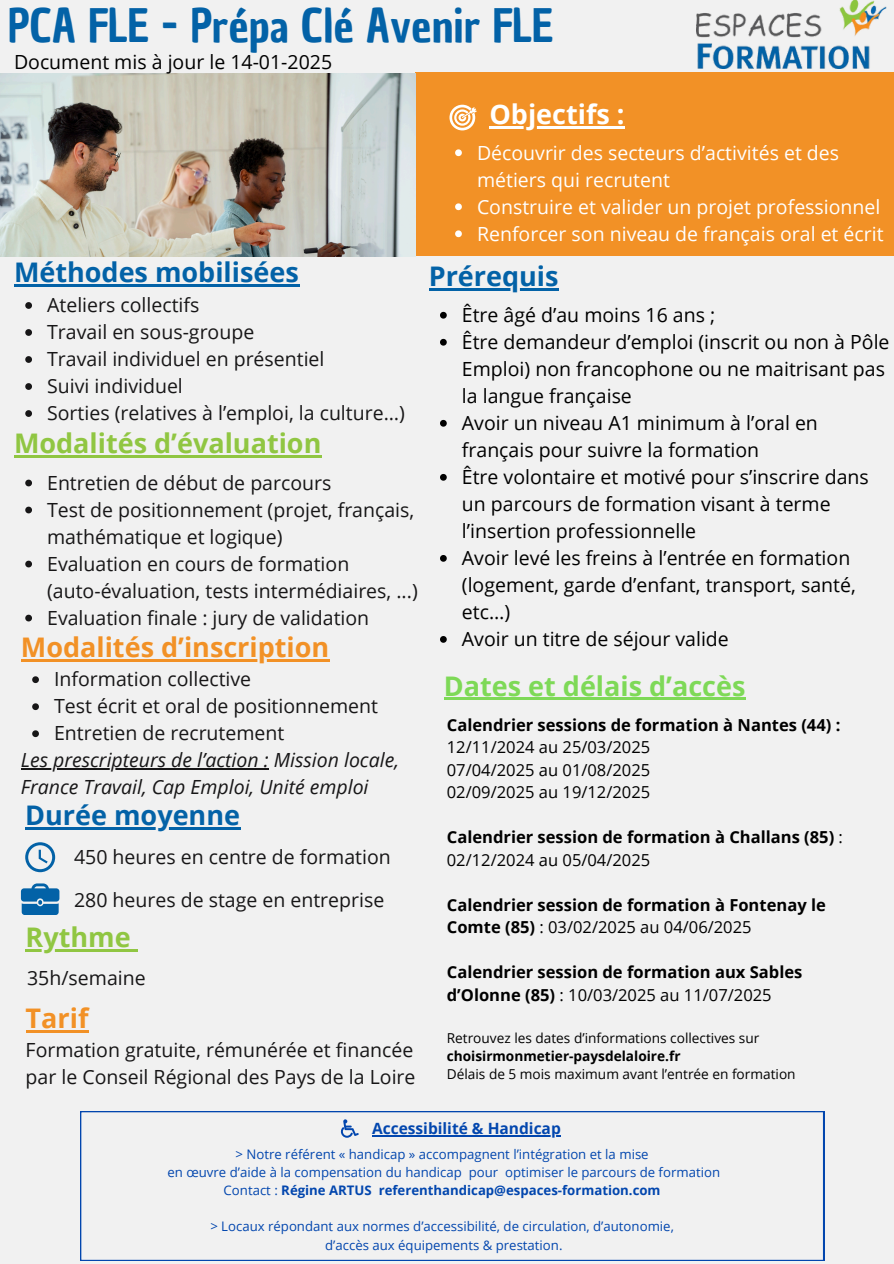
<style>
.page{position:relative;width:894px;height:1264px;background:#fff}
.page>*{position:absolute;margin:0;border:0;box-sizing:border-box;transform-origin:0 0}
.t1{font:45px "Chau Philomene One";color:#0362a7}
.t2{font:700 27px "Open Sans";color:#0362a7}
.t3{font:700 27px "Open Sans";color:#f29126}
.t4{font:700 27px "Open Sans";color:#90c642}
.t5{font:700 27px "Open Sans";color:#7ed957}
.t6{font:700 27px "Open Sans";color:#fff}
.t7{font:19.5px/27px "Open Sans";color:#171617}
.t8{font:19.5px/27px "Open Sans";color:#000}
.t9{font:19.5px/27px "Open Sans";color:#fff}
.t10{font:italic 19.5px/27px "Open Sans";color:#171617}
.t11{font:700 16.5px/22.5px "Open Sans";color:#000}
.t12{font:16.5px/22.5px "Open Sans";color:#000}
.t13{font:700 15.45px "Open Sans";color:#0246ae}
.t14{font:13.65px/18px "Open Sans";color:#000}
.t15{font:13.2px "Open Sans";color:#0246ae}
.t16{font:700 13.2px "Open Sans";color:#0246ae}
.s1{font-weight:700}
.s2{font-weight:400}
</style>
<div class="page">
<div style="left:0;top:0;width:893px;height:1263px;background:#f1f1f1"></div>
<img style="left:696px;top:0;width:190px;height:69px">
<div style="left:415px;top:73px;width:478px;height:183px;background:#f29126"></div>
<svg style="left:449px;top:105px;width:28px;height:25px"></svg>
<svg style="left:455px;top:149px;width:6px;height:7px"></svg>
<svg style="left:455px;top:203px;width:6px;height:7px"></svg>
<svg style="left:455px;top:230px;width:6px;height:7px"></svg>
<hr style="left:489px;top:126px;width:135px;height:3px;background:#fff">
<svg style="left:80px;top:1111px;width:743px;height:149px"></svg>
<hr style="left:372px;top:1135px;width:188px;height:1px;background:#0246ae">
<svg style="left:341px;top:1119px;width:18px;height:18px"></svg>
<img style="left:0;top:73px;width:415px;height:184px">
<svg style="left:25px;top:842px;width:30px;height:30px"></svg>
<svg style="left:21px;top:883px;width:38px;height:32px"></svg>
<hr style="left:25px;top:827px;width:215px;height:2px;background:#0362a7">
<svg style="left:32px;top:676px;width:7px;height:7px"></svg>
<svg style="left:32px;top:703px;width:7px;height:7px"></svg>
<svg style="left:32px;top:730px;width:7px;height:7px"></svg>
<hr style="left:21px;top:768px;width:248px;height:1px;background:#171617">
<hr style="left:21px;top:659px;width:308px;height:3px;background:#f29126">
<hr style="left:443px;top:697px;width:302px;height:3px;background:#7ed957">
<hr style="left:14px;top:455px;width:307px;height:2px;background:#90c642">
<svg style="left:25px;top:479px;width:7px;height:7px"></svg>
<svg style="left:25px;top:506px;width:7px;height:7px"></svg>
<svg style="left:25px;top:560px;width:7px;height:7px"></svg>
<svg style="left:25px;top:614px;width:7px;height:7px"></svg>
<hr style="left:14px;top:284px;width:285px;height:3px;background:#0362a7">
<svg style="left:25px;top:302px;width:7px;height:7px"></svg>
<svg style="left:25px;top:329px;width:7px;height:7px"></svg>
<svg style="left:25px;top:356px;width:7px;height:7px"></svg>
<svg style="left:25px;top:383px;width:7px;height:7px"></svg>
<svg style="left:25px;top:410px;width:7px;height:7px"></svg>
<hr style="left:26px;top:1030px;width:62px;height:2px;background:#f29126">
<hr style="left:26px;top:949px;width:105px;height:2px;background:#90c642">
<svg style="left:131px;top:949px;width:7px;height:2px"></svg>
<hr style="left:428px;top:288px;width:130px;height:2px;background:#0362a7">
<svg style="left:440px;top:312px;width:6px;height:6px"></svg>
<svg style="left:440px;top:339px;width:6px;height:6px"></svg>
<svg style="left:440px;top:420px;width:6px;height:6px"></svg>
<svg style="left:440px;top:474px;width:6px;height:6px"></svg>
<svg style="left:440px;top:555px;width:6px;height:6px"></svg>
<svg style="left:440px;top:636px;width:6px;height:6px"></svg>
<p class="t1" style="left:8px;top:-5px;width:547px">PCA FLE - Prépa Clé Avenir FLE</p>
<h2 class="t8" style="left:14px;top:48px;width:319px">Document mis à jour le 14-01-2025</h2>
<p class="t6" style="left:489px;top:95px;width:137px">Objectifs :</p>
<p class="t2" style="left:14px;top:253px;width:286px">Méthodes mobilisées</p>
<h3 class="t7" style="left:47px;top:291px;width:154px">Ateliers collectifs</h3>
<h2 class="t7" style="left:47px;top:318px;width:208px">Travail en sous-groupe</h2>
<h5 class="t7" style="left:47px;top:345px;width:279px">Travail individuel en présentiel</h5>
<h5 class="t7" style="left:47px;top:372px;width:137px">Suivi individuel</h5>
<h5 class="t7" style="left:47px;top:399px;width:359px">Sorties (relatives à l’emploi, la culture…)</h5>
<p class="t4" style="left:14px;top:424px;width:309px">Modalités d’évaluation</p>
<p class="t7" style="left:47px;top:468px;width:286px">Entretien de début de parcours</p>
<h2 class="t7" style="left:47px;top:495px;width:368px">Test de positionnement (projet, français, mathématique et logique)</h2>
<p class="t7" style="left:47px;top:549px;width:372px">Evaluation en cours de formation (auto-évaluation, tests intermédiaires, ...)</p>
<p class="t7" style="left:47px;top:603px;width:323px">Evaluation finale : jury de validation</p>
<p class="t3" style="left:21px;top:628px;width:310px">Modalités d’inscription</p>
<p class="t7" style="left:54px;top:665px;width:198px">Information collective</p>
<p class="t7" style="left:54px;top:692px;width:325px">Test écrit et oral de positionnement</p>
<h2 class="t7" style="left:54px;top:719px;width:232px">Entretien de recrutement</h2>
<p class="t10" style="left:21px;top:746px;width:379px">Les prescripteurs de l’action : Mission locale,<br>France Travail, Cap Emploi, Unité emploi</p>
<p class="t2" style="left:25px;top:795px;width:216px">Durée moyenne</p>
<p class="t7" style="left:74px;top:842px;width:318px">450 heures en centre de formation</p>
<p class="t7" style="left:74px;top:885px;width:311px">280 heures de stage en entreprise</p>
<p class="t4" style="left:26px;top:918px;width:107px">Rythme</p>
<h3 class="t7" style="left:27px;top:963px;width:120px">35h/semaine</h3>
<h5 class="t3" style="left:26px;top:999px;width:64px">Tarif</h5>
<p class="t7" style="left:26px;top:1035px;width:391px">Formation gratuite, rémunérée et financée par le Conseil Régional des Pays de la Loire</p>
<h1 class="t9" style="left:477px;top:138px;width:363px">Découvrir des secteurs d’activités et des métiers qui recrutent</h1>
<p class="t9" style="left:477px;top:192px;width:405px">Construire et valider un projet professionnel</p>
<h3 class="t9" style="left:477px;top:219px;width:408px">Renforcer son niveau de français oral et écrit</h3>
<p class="t2" style="left:428px;top:257px;width:131px">Prérequis</p>
<h3 class="t8" style="left:462px;top:301px;width:255px">Être âgé d’au moins 16 ans ;</h3>
<h2 class="t8" style="left:462px;top:328px;width:429px">Être demandeur d’emploi (inscrit ou non à Pôle<br>Emploi) non francophone ou ne maitrisant pas la langue française</h2>
<h3 class="t8" style="left:462px;top:409px;width:357px">Avoir un niveau A1 minimum à l’oral en français pour suivre la formation</h3>
<h2 class="t8" style="left:462px;top:463px;width:408px">Être volontaire et motivé pour s’inscrire dans un parcours de formation visant à terme l’insertion professionnelle</h2>
<h3 class="t8" style="left:462px;top:544px;width:395px">Avoir levé les freins à l’entrée en formation (logement, garde d’enfant, transport, santé, etc…)</h3>
<h4 class="t8" style="left:462px;top:625px;width:268px">Avoir un titre de séjour valide</h4>
<p class="t5" style="left:443px;top:666px;width:303px">Dates et délais d’accès</p>
<p class="t12" style="left:446px;top:713px;width:395px"><span class="s1">Calendrier sessions de formation à Nantes (44) :<br></span>12/11/2024 au 25/03/2025<br>07/04/2025 au 01/08/2025<br>02/09/2025 au 19/12/2025</p>
<p class="t11" style="left:446px;top:825px;width:397px">Calendrier session de formation à Challans (85) <span class="s2">:<br>02/12/2024 au 05/04/2025</span></p>
<p class="t11" style="left:446px;top:893px;width:380px">Calendrier session de formation à Fontenay le<br>Comte (85) <span class="s2">: 03/02/2025 au 04/06/2025</span></p>
<h2 class="t11" style="left:446px;top:960px;width:357px">Calendrier session de formation aux Sables d’Olonne (85) <span class="s2">: 10/03/2025 au 11/07/2025</span></h2>
<p class="t14" style="left:446px;top:1028px;width:314px">Retrouvez les dates d’informations collectives sur <span class="s1">choisirmonmetier-paysdelaloire.fr</span></p>
<p class="t14" style="left:446px;top:1064px;width:350px">Délais de 5 mois maximum avant l’entrée en formation</p>
<h2 class="t13" style="left:372px;top:1117px;width:190px">Accessibilité &amp; Handicap</h2>
<h2 class="t15" style="left:235px;top:1144px;width:414px">&gt; Notre référent « handicap » accompagnent l’intégration et la mise</h2>
<p class="t15" style="left:167px;top:1162px;width:554px">en œuvre d’aide à la compensation du handicap pour optimiser le parcours de formation</p>
<p class="t16" style="left:223px;top:1181px;width:438px"><span class="s2">Contact :</span> Régine ARTUS referenthandicap@espaces-formation.com</p>
<p class="t15" style="left:210px;top:1217px;width:465px">&gt; Locaux répondant aux normes d’accessibilité, de circulation, d’autonomie,</p>
<p class="t15" style="left:325px;top:1235px;width:239px">d’accès aux équipements &amp; prestation.</p>
</div>
